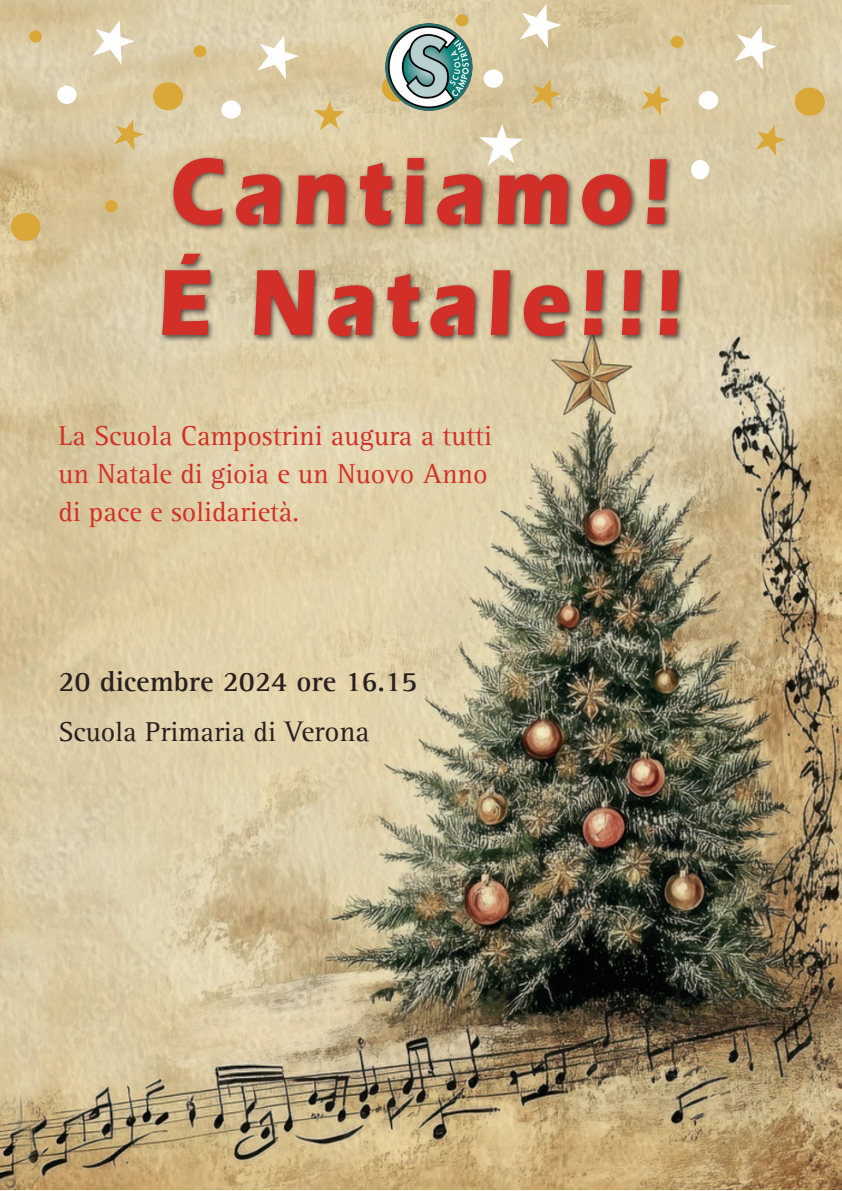
<style>
.page{position:relative;width:842px;height:1191px;background:#fff}
.page>*{position:absolute;margin:0;border:0;box-sizing:border-box;transform-origin:0 0}
.t1{font:700 97.1px/111px "Eras ITC";letter-spacing:.1em;color:#d12f27;scale:.85 1}
.t2{font:700 29px "Rotis Serif";color:#27201e}
.t3{font:28px/38px "Rotis Serif";color:#d13127}
.t4{font:28px "Rotis Serif";color:#27201e}
.s1{font-size:29px}
</style>
<div class="page">
<img style="left:0;top:0;width:842px;height:1189px">
<div style="left:159px;top:155px;width:527px;height:189px;background:#231f20;opacity:.75"></div>
<div style="left:153px;top:82px;width:30px;height:28px;background:#d9a839;border-radius:50%"></div>
<svg style="left:257px;top:35px;width:42px;height:45px"></svg>
<svg style="left:641px;top:85px;width:30px;height:31px"></svg>
<div style="left:193px;top:45px;width:13px;height:12px;background:#d9a839;border-radius:50%"></div>
<div style="left:221px;top:100px;width:20px;height:19px;background:#fff;border-radius:50%"></div>
<div style="left:11px;top:213px;width:30px;height:28px;background:#d9a839;border-radius:50%"></div>
<svg style="left:479px;top:124px;width:44px;height:42px"></svg>
<svg style="left:313px;top:100px;width:31px;height:30px"></svg>
<div style="left:105px;top:200px;width:13px;height:12px;background:#d9a839;border-radius:50%"></div>
<div style="left:691px;top:160px;width:18px;height:19px;background:#fff;border-radius:50%"></div>
<div style="left:382px;top:74px;width:30px;height:28px;background:#d9a839;border-radius:50%"></div>
<svg style="left:519px;top:4px;width:42px;height:45px"></svg>
<svg style="left:531px;top:79px;width:30px;height:31px"></svg>
<div style="left:456px;top:14px;width:12px;height:12px;background:#d9a839;border-radius:50%"></div>
<div style="left:484px;top:69px;width:19px;height:19px;background:#fff;border-radius:50%"></div>
<svg style="left:93px;top:20px;width:42px;height:45px"></svg>
<svg style="left:114px;top:120px;width:30px;height:31px"></svg>
<div style="left:29px;top:30px;width:13px;height:13px;background:#d9a839;border-radius:50%"></div>
<div style="left:57px;top:86px;width:20px;height:18px;background:#fff;border-radius:50%"></div>
<img style="left:385px;top:23px;width:94px;height:87px">
<div style="left:795px;top:88px;width:30px;height:28px;background:#d9a839;border-radius:50%"></div>
<svg style="left:735px;top:26px;width:41px;height:44px"></svg>
<svg style="left:755px;top:125px;width:30px;height:31px"></svg>
<div style="left:671px;top:36px;width:13px;height:12px;background:#d9a839;border-radius:50%"></div>
<div style="left:699px;top:91px;width:19px;height:18px;background:#fff;border-radius:50%"></div>
<h1 class="t1" style="left:158px;top:136px;width:620px">Cantiamo!<br>É Natale!!!</h1>
<p class="t3" style="left:58px;top:417px;width:435px">La Scuola Campostrini augura a tutti un Natale di gioia e un Nuovo Anno di pace e solidarietà.</p>
<p class="t2" style="left:58px;top:664px;width:361px">20 dicembre 2024 ore 16.15</p>
<p class="t4" style="left:58px;top:716px;width:313px">Scuola Primaria di <span class="s1">Verona</span></p>
</div>
